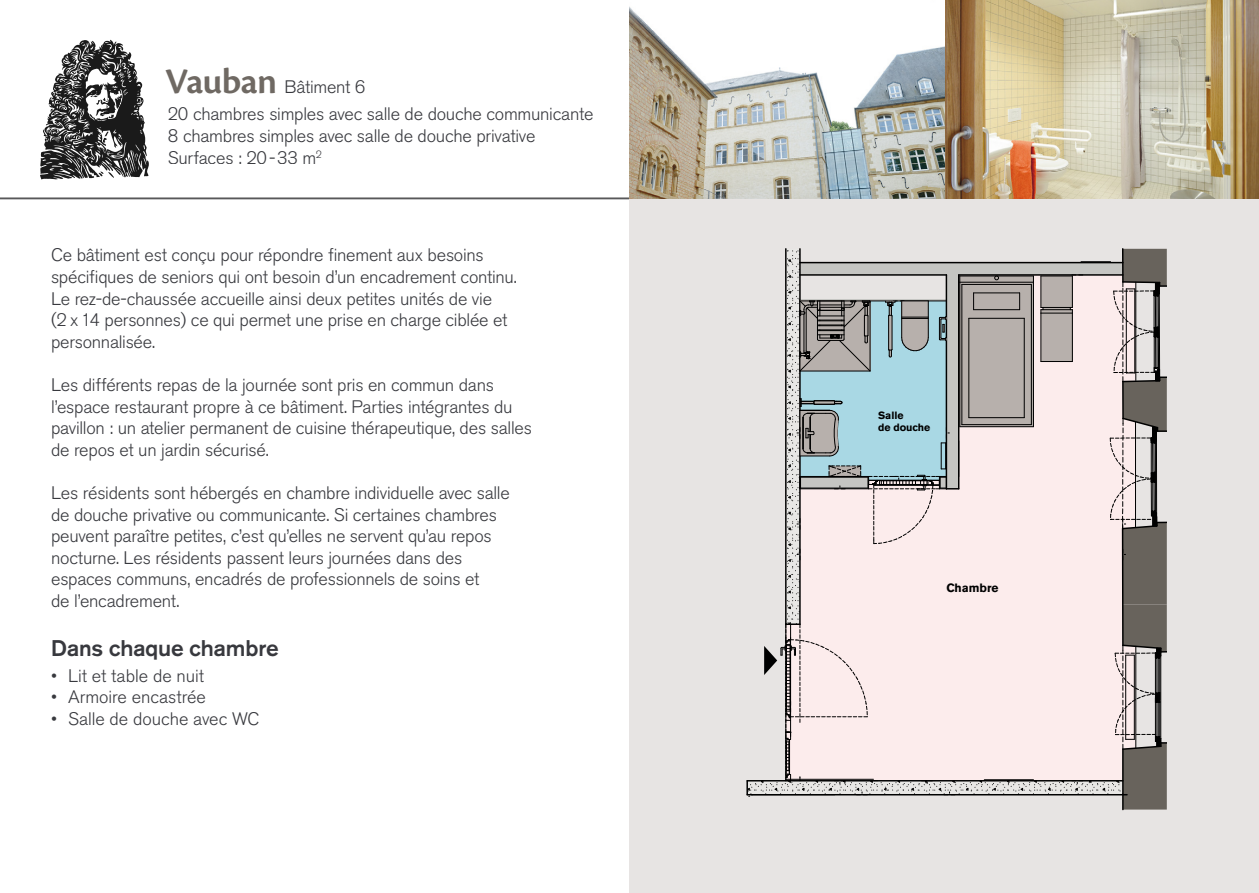
<style>
.page{position:relative;width:1259px;height:893px;background:#fff}
.page>*{position:absolute;margin:0;border:0;box-sizing:border-box;transform-origin:0 0}
.t1{font:500 22.5px "Akzidenz Grotesk BE";letter-spacing:-.005em;color:#38393e}
.t2{font:300 18px/21.6px "Akzidenz Grotesk BE";letter-spacing:-.015em;color:#38393e}
.t3{font:700 12px "Akzidenz Grotesk BE";color:#000}
.t4{font:700 10.5px/12.6px "Akzidenz Grotesk BE";color:#000}
.s1{font-family:"Cronos Pro";font-weight:600;font-size:37.5px;color:#6f6963}
</style>
<div class="page">
<svg style="left:40px;top:40px;width:109px;height:139px"></svg>
<hr style="left:0;top:198px;width:1259px;height:1px;background:#58585a">
<div style="left:629px;top:0;width:630px;height:893px;background:#e7e4e3"></div>
<img style="left:629px;top:0;width:630px;height:198px">
<svg style="left:746px;top:249px;width:420px;height:561px"></svg>
<p class="t2" style="left:165px;top:74px;width:430px;line-height:26.7px"><span class="s1">Vauban</span> Bâtiment 6<br>20 chambres simples avec salle de douche communicante</p>
<p class="t2" style="left:168px;top:125px;width:369px">8 chambres simples avec salle de douche privative<br>Surfaces : 20-33 m<sup>2</sup></p>
<p class="t2" style="left:51px;top:245px;width:467px">Ce bâtiment est conçu pour répondre finement aux besoins spécifiques de seniors qui ont besoin d’un encadrement continu.<br>Le rez-de-chaussée accueille ainsi deux petites unités de vie<br>(2 x 14 personnes) ce qui permet une prise en charge ciblée et personnalisée.</p>
<p class="t2" style="left:51px;top:374px;width:482px">Les différents repas de la journée sont pris en commun dans l’espace restaurant propre à ce bâtiment. Parties intégrantes du pavillon : un atelier permanent de cuisine thérapeutique, des salles de repos et un jardin sécurisé.</p>
<p class="t2" style="left:51px;top:482px;width:460px">Les résidents sont hébergés en chambre individuelle avec salle de douche privative ou communicante. Si certaines chambres peuvent paraître petites, c’est qu’elles ne servent qu’au repos nocturne. Les résidents passent leurs journées dans des espaces communs, encadrés de professionnels de soins et<br>de l’encadrement.</p>
<p class="t1" style="left:51px;top:634px;width:229px">Dans chaque chambre</p>
<p class="t2" style="left:51px;top:665px;width:154px">• Lit et table de nuit</p>
<p class="t2" style="left:51px;top:686px;width:156px">• Armoire encastrée</p>
<p class="t2" style="left:51px;top:708px;width:210px">• Salle de douche avec WC</p>
<p class="t4" style="left:878px;top:409px;width:54px">Salle<br>de douche</p>
<p class="t3" style="left:946px;top:581px;width:54px">Chambre</p>
</div>
